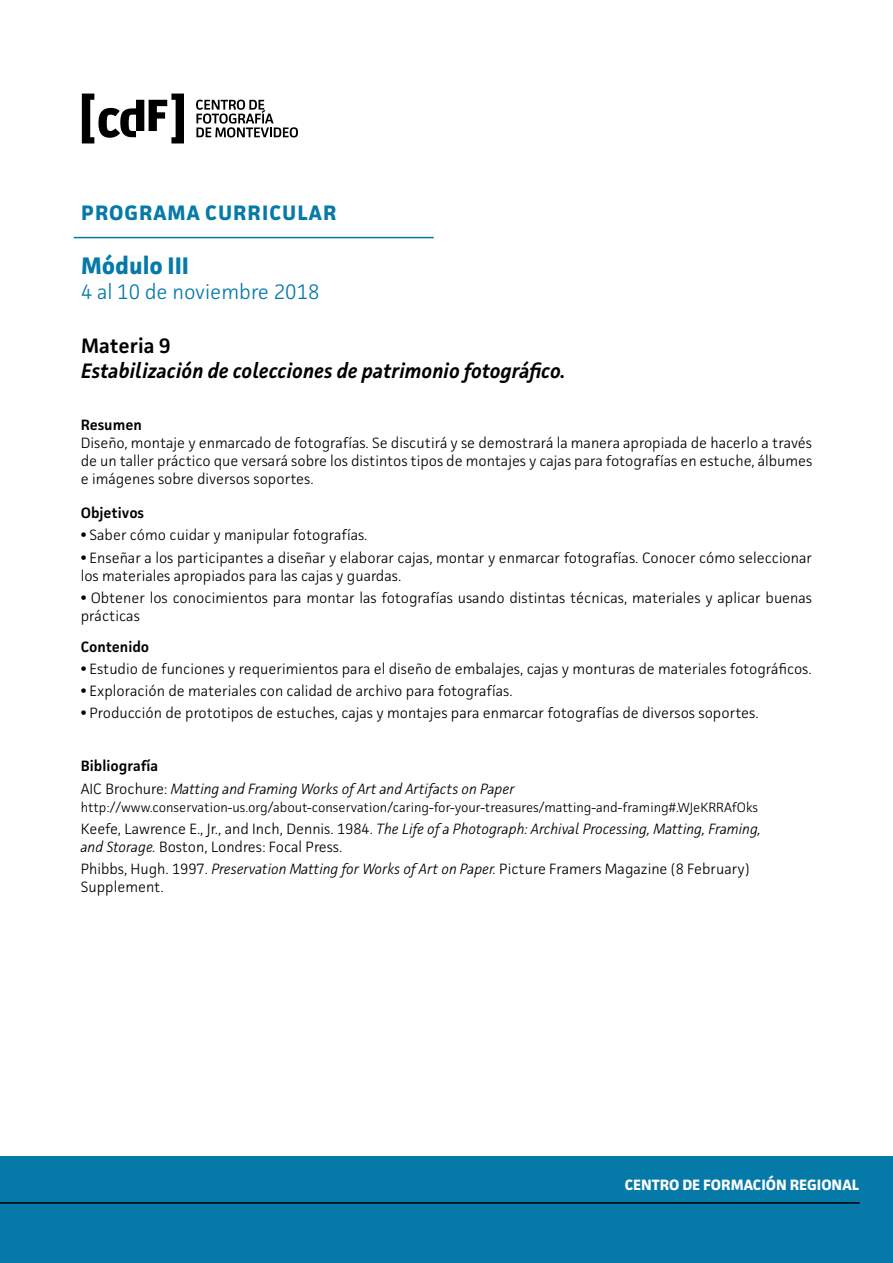
<style>
.page{position:relative;width:893px;height:1263px;background:#fff}
.page>*{position:absolute;margin:0;border:0;box-sizing:border-box;transform-origin:0 0}
.t1{font:700 24px "Facit";color:#057aa8}
.t2{font:italic 600 21px "Facit";color:#000}
.t3{font:300 21px "Facit";color:#057aa8}
.t4{font:700 21px "Facit";letter-spacing:.05em;color:#057aa8}
.t5{font:600 21px "Facit";color:#000}
.t6{font:300 15px/18px "Facit";color:#000}
.t7{font:italic 300 15px "Facit";color:#000}
.t8{font:600 15px "Facit";color:#000}
.t9{font:700 15px "Facit";color:#fff}
.t10{font:300 13.5px "Facit";color:#000}
.s1{font-weight:700}
.s2{font-style:normal}
.s3{font-style:italic}
</style>
<div class="page">
<div style="left:0;top:1157px;width:893px;height:106px;background:#057aa8"></div>
<svg style="left:82px;top:94px;width:102px;height:49px"></svg>
<svg style="left:196px;top:100px;width:102px;height:37px"></svg>
<hr style="left:0;top:1202px;width:860px;height:2px;background:#000">
<hr style="left:74px;top:237px;width:360px;height:1px;background:#057aa8">
<p class="t4" style="left:81px;top:199px;width:257px">PROGRAMA CURRICULAR</p>
<p class="t1" style="left:81px;top:250px;width:110px">Módulo III</p>
<p class="t3" style="left:81px;top:278px;width:240px">4 al 10 de noviembre 2018</p>
<p class="t5" style="left:81px;top:333px;width:91px">Materia 9</p>
<p class="t2" style="left:81px;top:358px;width:486px">Estabilización de colecciones de patrimonio fotográfico.</p>
<p class="t8" style="left:81px;top:415px;width:63px">Resumen</p>
<p class="t6" style="left:81px;top:433px;width:733px;text-align:justify">Diseño, montaje y enmarcado de fotografías. Se discutirá y se demostrará la manera apropiada de hacerlo a través de un taller práctico que versará sobre los distintos tipos de montajes y cajas para fotografías en estuche, álbumes e imágenes sobre diversos soportes.</p>
<p class="t8" style="left:81px;top:503px;width:65px">Objetivos</p>
<p class="t6" style="left:81px;top:526px;width:288px"><span class="s1">•</span> Saber cómo cuidar y manipular fotografías.</p>
<p class="t6" style="left:81px;top:548px;width:733px"><span class="s1">•</span> Enseñar a los participantes a diseñar y elaborar cajas, montar y enmarcar fotografías. Conocer cómo seleccionar los materiales apropiados para las cajas y guardas.</p>
<p class="t6" style="left:81px;top:588px;width:733px"><span class="s1">•</span> Obtener los conocimientos para montar las fotografías usando distintas técnicas, materiales y aplicar buenas prácticas</p>
<p class="t8" style="left:81px;top:637px;width:70px">Contenido</p>
<p class="t6" style="left:81px;top:659px;width:732px"><span class="s1">•</span> Estudio de funciones y requerimientos para el diseño de embalajes, cajas y monturas de materiales fotográficos.</p>
<p class="t6" style="left:81px;top:681px;width:433px"><span class="s1">•</span> Exploración de materiales con calidad de archivo para fotografías.</p>
<p class="t6" style="left:81px;top:704px;width:679px"><span class="s1">•</span> Producción de prototipos de estuches, cajas y montajes para enmarcar fotografías de diversos soportes.</p>
<p class="t8" style="left:81px;top:757px;width:79px">Bibliografía</p>
<p class="t7" style="left:81px;top:779px;width:435px"><span class="s2">AIC Brochure:</span> Matting and Framing Works of Art and Artifacts on Paper</p>
<p class="t10" style="left:81px;top:798px;width:679px">http://www.conservation-us.org/about-conservation/caring-for-your-treasures/matting-and-framing#.WJeKRRAfOks</p>
<p class="t7" style="left:81px;top:819px;width:682px"><span class="s2">Keefe, Lawrence E., Jr., and Inch, Dennis. 1984.</span> The Life of a Photograph: Archival Processing, Matting, Framing,</p>
<p class="t6" style="left:81px;top:837px;width:263px"><span class="s3">and Storage.</span> Boston, Londres: Focal Press.</p>
<p class="t6" style="left:81px;top:860px;width:670px">Phibbs, Hugh. 1997. <span class="s3">Preservation Matting for Works of Art on Paper.</span> Picture Framers Magazine (8 February)<br>Supplement.</p>
<p class="t9" style="left:625px;top:1175px;width:236px">CENTRO DE FORMACIÓN REGIONAL</p>
</div>
